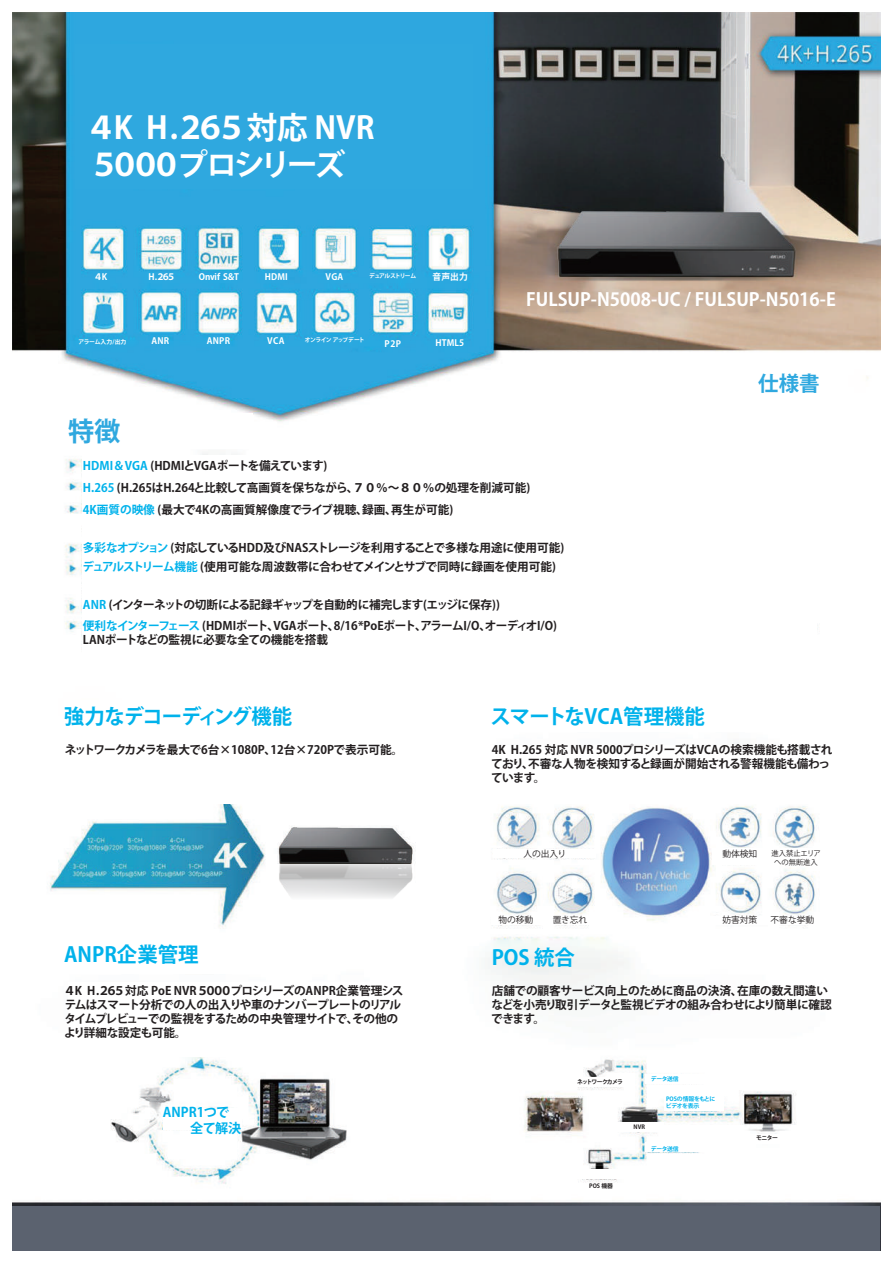
<style>
.page{position:relative;width:893px;height:1263px;background:#fff}
.page>*{position:absolute;margin:0;border:0;box-sizing:border-box;transform-origin:0 0}
.t1{font:700 30.9px/37px "Koz Go Pr 6 N";letter-spacing:-.11em;color:#fff}
.t2{font:700 26.4px "Koz Go Pr 6 N";color:#2fa8df}
.t3{font:700 20.55px "Koz Go Pr 6 N";color:#00b2eb}
.t4{font:700 20.55px "Koz Go Pr 6 N";letter-spacing:-.05em;color:#00b2eb}
.t5{font:700 20.55px "Koz Go Pr 6 N";color:#2fa8df}
.t6{font:700 18px "Koz Go Pr 6 N";color:#fff}
.t7{font:700 13.2px/15.9px "Koz Go Pr 6 N";color:#00b2eb}
.t8{font:700 11.7px/14.1px "Koz Go Pr 6 N";letter-spacing:-.03em;color:#231f20}
.t9{font:700 11.7px/14.1px "Koz Go Pr 6 N";letter-spacing:-.05em;color:#231f20}
.t10{font:700 11.7px/22.2px "Koz Go Pr 6 N";color:#231f20}
.t11{font:700 11.7px "Koz Go Pr 6 N";letter-spacing:-.005em;color:#231f20}
.t12{font:700 8.85px "Koz Go Pr 6 N";letter-spacing:.02em;color:#fff}
.t13{font:8.85px "Koz Go Pr 6 N";color:#231f20}
.t14{font:7.35px/8.9px "Koz Go Pr 6 N";color:#231f20;text-align:center}
.t15{font:700 5.85px/7.1px "Koz Go Pr 6 N";letter-spacing:-.04em;color:#00b2eb}
.t16{font:700 5.85px "Koz Go Pr 6 N";letter-spacing:-.1em;color:#fff}
.t17{font:700 5.85px "Koz Go Pr 6 N";letter-spacing:-.085em;color:#231f20}
.t18{font:700 5.85px "Koz Go Pr 6 N";letter-spacing:-.025em;color:#fff}
.t19{font:700 5.85px "Koz Go Pr 6 N";letter-spacing:-.13em;color:#231f20}
.s1{color:#00b2eb}
</style>
<div class="page">
<img style="left:13px;top:13px;width:867px;height:1193px">
<div style="left:13px;top:1206px;width:867px;height:44px;background:#5b626f"></div>
<div style="left:75px;top:45px;width:398px;height:144px;background:#2fa8df"></div>
<div style="left:83px;top:455px;width:734px;height:229px;background:#fff"></div>
<div style="left:480px;top:745px;width:348px;height:59px;background:#fff"></div>
<div style="left:68px;top:745px;width:348px;height:59px;background:#fff"></div>
<div style="left:68px;top:982px;width:348px;height:75px;background:#fff"></div>
<div style="left:68px;top:413px;width:184px;height:36px;background:#fff"></div>
<div style="left:64px;top:700px;width:257px;height:32px;background:#fff"></div>
<div style="left:488px;top:700px;width:257px;height:32px;background:#fff"></div>
<div style="left:64px;top:943px;width:257px;height:31px;background:#fff"></div>
<div style="left:493px;top:849px;width:102px;height:9px;background:#fff"></div>
<div style="left:713px;top:848px;width:102px;height:16px;background:#fff"></div>
<div style="left:492px;top:915px;width:102px;height:9px;background:#fff"></div>
<div style="left:707px;top:915px;width:102px;height:9px;background:#fff"></div>
<div style="left:163px;top:1108px;width:78px;height:21px;background:#fff"></div>
<div style="left:577px;top:1077px;width:50px;height:10px;background:#fff"></div>
<div style="left:577px;top:1169px;width:50px;height:10px;background:#fff"></div>
<div style="left:614px;top:1122px;width:50px;height:9px;background:#fff"></div>
<div style="left:645px;top:1074px;width:59px;height:10px;background:#fff"></div>
<div style="left:645px;top:1142px;width:59px;height:10px;background:#fff"></div>
<div style="left:665px;top:1094px;width:59px;height:16px;background:#fff"></div>
<div style="left:739px;top:1134px;width:50px;height:10px;background:#fff"></div>
<img style="left:534px;top:172px;width:282px;height:139px">
<img style="left:266px;top:805px;width:159px;height:78px">
<img style="left:265px;top:845px;width:159px;height:77px">
<h1 class="t1" style="left:86px;top:110px;width:290px">４K H.２６５対応 NVR<br>５０００プロシリーズ</h1>
<p class="t12" style="left:94px;top:272px;width:15px">４K</p>
<p class="t18" style="left:79px;top:338px;width:49px">アラーム入力/出力</p>
<p class="t12" style="left:149px;top:272px;width:29px">H .２６５</p>
<p class="t12" style="left:199px;top:272px;width:42px">Onvif S＆T</p>
<p class="t12" style="left:265px;top:272px;width:25px">HDMI</p>
<p class="t12" style="left:326px;top:272px;width:19px">VGA</p>
<p class="t12" style="left:432px;top:272px;width:37px">音声出力</p>
<p class="t16" style="left:369px;top:273px;width:49px">デュアルストリーム</p>
<p class="t16" style="left:305px;top:337px;width:61px">オンライン アップデート</p>
<p class="t12" style="left:151px;top:336px;width:19px">ANR</p>
<p class="t12" style="left:207px;top:336px;width:25px">ANPR</p>
<p class="t12" style="left:267px;top:336px;width:19px">VCA</p>
<p class="t12" style="left:385px;top:338px;width:18px">P2P</p>
<p class="t12" style="left:435px;top:338px;width:30px">HTML5</p>
<h2 class="t2" style="left:68px;top:416px;width:54px">特徴</h2>
<h3 class="t6" style="left:526px;top:289px;width:311px">FULSUP-N5008-UC / FULSUP-N5016-E</h3>
<h3 class="t5" style="left:758px;top:372px;width:63px">仕様書</h3>
<p class="t10" style="left:83px;top:455px;width:449px"><span class="s1">HDMI＆VGA</span> (HDMIとVGAポートを備えています)<br><span class="s1">H.265</span> (H.265はH.264と比較して高画質を保ちながら、７０％～８０％の処理を削減可能)<br><span class="s1">4K画質の映像</span> (最大で4Kの高画質解像度でライブ視聴、録画、再生が可能)</p>
<p class="t8" style="left:83px;top:538px;width:483px;line-height:19px"><span class="s1">多彩なオプション</span> (対応しているHDD及びNASストレージを利用することで多様な用途に使用可能)<span class="s1">デュアルストリーム機能</span> (使用可能な周波数帯に合わせてメインとサブで同時に録画を使用可能)</p>
<p class="t9" style="left:83px;top:594px;width:475px;line-height:21px"><span class="s1">ANR</span> (インターネットの切断による記録ギャップを自動的に補完します(エッジに保存))<br><span class="s1">便利なインターフェース</span> (HDMIポート、VGAポート、8/16*PoEポート、アラームI/O、オーディオI/O)</p>
<p class="t8" style="left:83px;top:633px;width:247px">LANポートなどの監視に必要な全ての機能を搭載</p>
<h3 class="t4" style="left:64px;top:705px;width:230px">強力なデコーディング機能</h3>
<h3 class="t3" style="left:490px;top:705px;width:216px">スマートなVCA管理機能</h3>
<p class="t11" style="left:65px;top:743px;width:340px">ネットワークカメラを最大で6台×1080P、12台×720Pで表示可能。</p>
<p class="t8" style="left:491px;top:743px;width:343px">4K H.265 対応 NVR 5000プロシリーズはVCAの検索機能も搭載されており、不審な人物を検知すると録画が開始される警報機能も備わっています。</p>
<p class="t13" style="left:523px;top:849px;width:44px">人の出入り</p>
<p class="t13" style="left:722px;top:849px;width:36px">動体検知</p>
<p class="t14" style="left:771px;top:849px;width:51px">進入禁止エリアへの無断進入</p>
<p class="t13" style="left:498px;top:915px;width:36px">物の移動</p>
<p class="t13" style="left:553px;top:915px;width:36px">置き忘れ</p>
<p class="t13" style="left:722px;top:915px;width:36px">妨害対策</p>
<p class="t13" style="left:771px;top:915px;width:45px">不審な挙動</p>
<h3 class="t3" style="left:64px;top:942px;width:136px">ANPR企業管理</h3>
<h3 class="t3" style="left:492px;top:945px;width:85px">POS 統合</h3>
<p class="t9" style="left:64px;top:983px;width:341px">４K H.２６５対応 PoE NVR５０００プロシリーズのANPR企業管理システムはスマート分析での人の出入りや車のナンバープレートのリアルタイムプレビューでの監視をするための中央管理サイトで、その他のより詳細な設定も可能。</p>
<p class="t8" style="left:491px;top:983px;width:342px">店舗での顧客サービス向上のために商品の決済、在庫の数え間違いなどを小売り取引データと監視ビデオの組み合わせにより簡単に確認できます。</p>
<p class="t7" style="left:190px;top:1104px;width:53px;text-indent:-27px">ANPR1つで全て解決</p>
<p class="t19" style="left:577px;top:1078px;width:48px">ネットワークカメラ</p>
<p class="t15" style="left:651px;top:1075px;width:30px">データ送信</p>
<p class="t15" style="left:666px;top:1096px;width:51px">POSの情報をもとにビデオを表示</p>
<p class="t15" style="left:651px;top:1145px;width:30px">データ送信</p>
<p class="t17" style="left:633px;top:1123px;width:13px">NVR</p>
<p class="t17" style="left:756px;top:1134px;width:24px">モニター</p>
<p class="t17" style="left:589px;top:1182px;width:25px">POS 機器</p>
</div>
